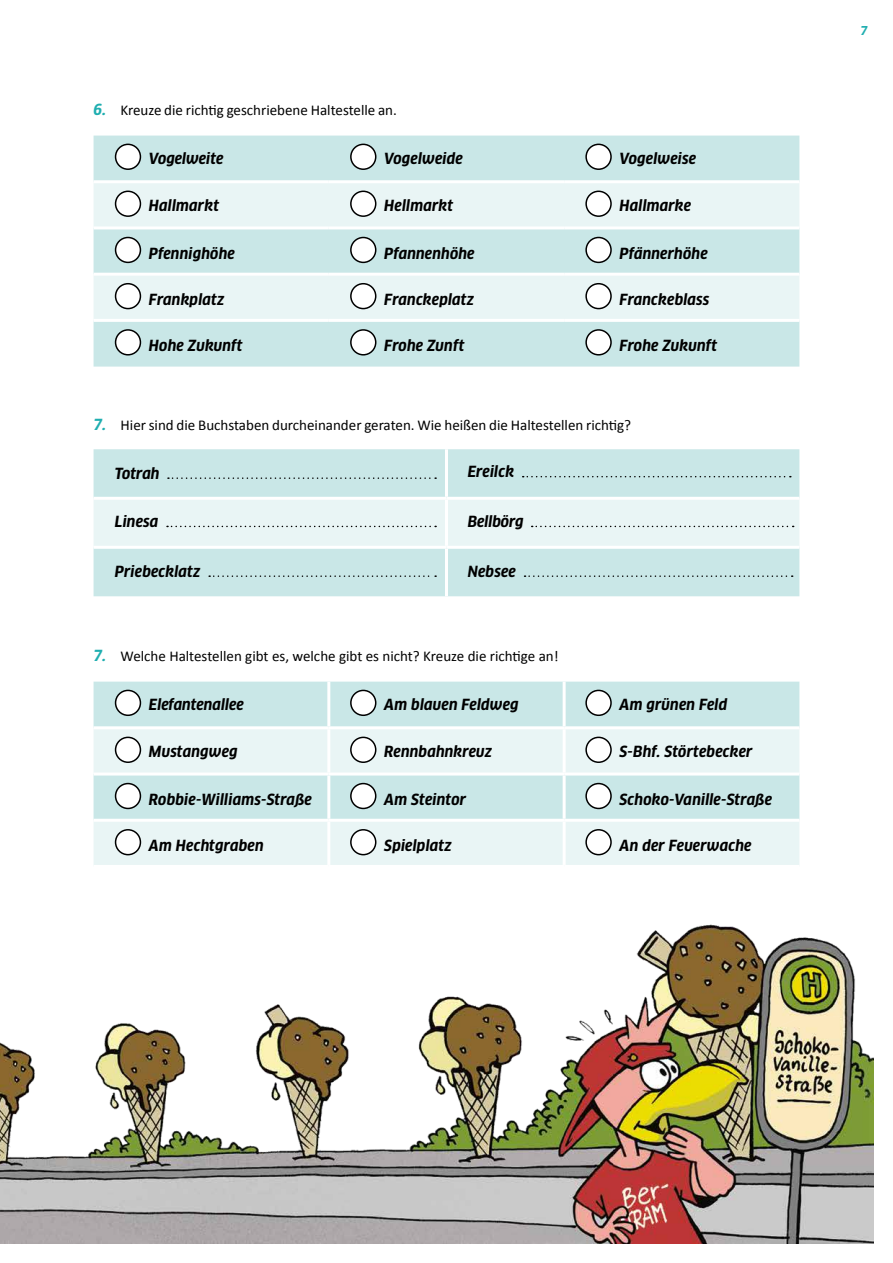
<style>
.page{position:relative;width:893px;height:1263px;background:#fff}
.page>*{position:absolute;margin:0;border:0;box-sizing:border-box;transform-origin:0 0}
.t1{font:italic 700 15px "Clan OT Narr";letter-spacing:.01em;color:#000}
.t2{font:15px "Calibri";color:#000}
.t3{font:italic 700 12px "Clan OT Narr";color:#1faeb0}
.s1{font-family:"Clan OT Narr";font-weight:700;font-style:italic;color:#1faeb0}
</style>
<div class="page">
<img style="left:0;top:924px;width:873px;height:320px">
<div style="left:94px;top:682px;width:705px;height:44px;background:#c9e7e7"></div>
<svg style="left:94px;top:729px;width:705px;height:136px;background:#def0f0"></svg>
<hr style="left:94px;top:772px;width:235px;height:3px;background:#fff">
<hr style="left:329px;top:772px;width:235px;height:3px;background:#fff">
<hr style="left:564px;top:772px;width:235px;height:3px;background:#fff">
<hr style="left:94px;top:819px;width:235px;height:3px;background:#fff">
<hr style="left:329px;top:819px;width:235px;height:3px;background:#fff">
<hr style="left:564px;top:819px;width:235px;height:3px;background:#fff">
<hr style="left:327px;top:682px;width:3px;height:44px;background:#fff">
<hr style="left:563px;top:682px;width:3px;height:44px;background:#fff">
<hr style="left:327px;top:729px;width:3px;height:43px;background:#fff">
<hr style="left:563px;top:729px;width:3px;height:43px;background:#fff">
<hr style="left:327px;top:775px;width:3px;height:44px;background:#fff">
<hr style="left:563px;top:775px;width:3px;height:44px;background:#fff">
<hr style="left:327px;top:822px;width:3px;height:43px;background:#fff">
<hr style="left:563px;top:822px;width:3px;height:43px;background:#fff">
<div style="left:116px;top:690px;width:24px;height:25px;background:#fff;border-radius:50%"></div>
<div style="left:115px;top:690px;width:26px;height:26px;border:2px solid #000;border-radius:50%"></div>
<div style="left:351px;top:690px;width:25px;height:25px;background:#fff;border-radius:50%"></div>
<div style="left:350px;top:690px;width:26px;height:26px;border:2px solid #000;border-radius:50%"></div>
<div style="left:586px;top:690px;width:25px;height:25px;background:#fff;border-radius:50%"></div>
<div style="left:585px;top:690px;width:27px;height:26px;border:2px solid #000;border-radius:50%"></div>
<div style="left:116px;top:737px;width:24px;height:25px;background:#fff;border-radius:50%"></div>
<div style="left:115px;top:737px;width:26px;height:26px;border:2px solid #000;border-radius:50%"></div>
<div style="left:351px;top:737px;width:25px;height:25px;background:#fff;border-radius:50%"></div>
<div style="left:350px;top:737px;width:26px;height:26px;border:2px solid #000;border-radius:50%"></div>
<div style="left:586px;top:737px;width:25px;height:25px;background:#fff;border-radius:50%"></div>
<div style="left:585px;top:737px;width:27px;height:26px;border:2px solid #000;border-radius:50%"></div>
<div style="left:116px;top:783px;width:24px;height:25px;background:#fff;border-radius:50%"></div>
<div style="left:115px;top:783px;width:26px;height:26px;border:2px solid #000;border-radius:50%"></div>
<div style="left:351px;top:783px;width:25px;height:25px;background:#fff;border-radius:50%"></div>
<div style="left:350px;top:783px;width:26px;height:26px;border:2px solid #000;border-radius:50%"></div>
<div style="left:586px;top:783px;width:25px;height:25px;background:#fff;border-radius:50%"></div>
<div style="left:585px;top:783px;width:27px;height:26px;border:2px solid #000;border-radius:50%"></div>
<div style="left:116px;top:830px;width:24px;height:25px;background:#fff;border-radius:50%"></div>
<div style="left:115px;top:829px;width:26px;height:26px;border:2px solid #000;border-radius:50%"></div>
<div style="left:351px;top:830px;width:25px;height:25px;background:#fff;border-radius:50%"></div>
<div style="left:350px;top:829px;width:26px;height:26px;border:2px solid #000;border-radius:50%"></div>
<div style="left:586px;top:830px;width:25px;height:25px;background:#fff;border-radius:50%"></div>
<div style="left:585px;top:829px;width:27px;height:26px;border:2px solid #000;border-radius:50%"></div>
<div style="left:94px;top:449px;width:705px;height:147px;background:#c9e7e7"></div>
<hr style="left:94px;top:497px;width:352px;height:3px;background:#fff">
<hr style="left:446px;top:497px;width:353px;height:3px;background:#fff">
<hr style="left:94px;top:546px;width:352px;height:3px;background:#fff">
<hr style="left:446px;top:546px;width:353px;height:3px;background:#fff">
<hr style="left:445px;top:449px;width:3px;height:48px;background:#fff">
<hr style="left:445px;top:549px;width:3px;height:47px;background:#fff">
<svg style="left:168px;top:477px;width:268px;height:2px"></svg>
<svg style="left:523px;top:476px;width:268px;height:1px"></svg>
<div style="left:94px;top:500px;width:705px;height:46px;background:#e9f5f5"></div>
<svg style="left:209px;top:575px;width:227px;height:2px"></svg>
<svg style="left:525px;top:575px;width:268px;height:2px"></svg>
<div style="left:94px;top:136px;width:705px;height:231px;background:#c9e7e7"></div>
<svg style="left:94px;top:183px;width:705px;height:136px;background:#def0f0"></svg>
<hr style="left:94px;top:180px;width:235px;height:3px;background:#fff">
<hr style="left:329px;top:180px;width:235px;height:3px;background:#fff">
<hr style="left:564px;top:180px;width:235px;height:3px;background:#fff">
<hr style="left:94px;top:226px;width:235px;height:3px;background:#fff">
<hr style="left:329px;top:226px;width:235px;height:3px;background:#fff">
<hr style="left:564px;top:226px;width:235px;height:3px;background:#fff">
<hr style="left:94px;top:273px;width:235px;height:3px;background:#fff">
<hr style="left:329px;top:273px;width:235px;height:3px;background:#fff">
<hr style="left:564px;top:273px;width:235px;height:3px;background:#fff">
<hr style="left:94px;top:319px;width:235px;height:3px;background:#fff">
<hr style="left:329px;top:319px;width:235px;height:3px;background:#fff">
<hr style="left:564px;top:319px;width:235px;height:3px;background:#fff">
<div style="left:116px;top:144px;width:24px;height:25px;background:#fff;border-radius:50%"></div>
<div style="left:115px;top:144px;width:26px;height:26px;border:2px solid #000;border-radius:50%"></div>
<div style="left:351px;top:144px;width:25px;height:25px;background:#fff;border-radius:50%"></div>
<div style="left:350px;top:144px;width:26px;height:26px;border:2px solid #000;border-radius:50%"></div>
<div style="left:586px;top:144px;width:25px;height:25px;background:#fff;border-radius:50%"></div>
<div style="left:585px;top:144px;width:27px;height:26px;border:2px solid #000;border-radius:50%"></div>
<div style="left:116px;top:191px;width:24px;height:25px;background:#fff;border-radius:50%"></div>
<div style="left:115px;top:191px;width:26px;height:26px;border:2px solid #000;border-radius:50%"></div>
<div style="left:351px;top:191px;width:25px;height:25px;background:#fff;border-radius:50%"></div>
<div style="left:350px;top:191px;width:26px;height:26px;border:2px solid #000;border-radius:50%"></div>
<div style="left:586px;top:191px;width:25px;height:25px;background:#fff;border-radius:50%"></div>
<div style="left:585px;top:191px;width:27px;height:26px;border:2px solid #000;border-radius:50%"></div>
<div style="left:116px;top:237px;width:24px;height:25px;background:#fff;border-radius:50%"></div>
<div style="left:115px;top:237px;width:26px;height:26px;border:2px solid #000;border-radius:50%"></div>
<div style="left:351px;top:237px;width:25px;height:25px;background:#fff;border-radius:50%"></div>
<div style="left:350px;top:237px;width:26px;height:26px;border:2px solid #000;border-radius:50%"></div>
<div style="left:586px;top:237px;width:25px;height:25px;background:#fff;border-radius:50%"></div>
<div style="left:585px;top:237px;width:27px;height:26px;border:2px solid #000;border-radius:50%"></div>
<div style="left:116px;top:284px;width:24px;height:25px;background:#fff;border-radius:50%"></div>
<div style="left:115px;top:283px;width:26px;height:26px;border:2px solid #000;border-radius:50%"></div>
<div style="left:351px;top:284px;width:25px;height:25px;background:#fff;border-radius:50%"></div>
<div style="left:350px;top:283px;width:26px;height:26px;border:2px solid #000;border-radius:50%"></div>
<div style="left:586px;top:284px;width:25px;height:25px;background:#fff;border-radius:50%"></div>
<div style="left:585px;top:283px;width:27px;height:26px;border:2px solid #000;border-radius:50%"></div>
<div style="left:116px;top:330px;width:24px;height:25px;background:#fff;border-radius:50%"></div>
<div style="left:115px;top:329px;width:26px;height:26px;border:2px solid #000;border-radius:50%"></div>
<div style="left:351px;top:330px;width:25px;height:25px;background:#fff;border-radius:50%"></div>
<div style="left:350px;top:329px;width:26px;height:26px;border:2px solid #000;border-radius:50%"></div>
<div style="left:586px;top:330px;width:25px;height:25px;background:#fff;border-radius:50%"></div>
<div style="left:585px;top:329px;width:27px;height:26px;border:2px solid #000;border-radius:50%"></div>
<p class="t2" style="left:94px;top:100px;width:305px"><span class="s1">6.</span> Kreuze die richtig geschriebene Haltestelle an.</p>
<p class="t1" style="left:149px;top:150px;width:76px">Vogelweite</p>
<p class="t1" style="left:384px;top:150px;width:80px">Vogelweide</p>
<p class="t1" style="left:620px;top:150px;width:78px">Vogelweise</p>
<p class="t1" style="left:149px;top:197px;width:72px">Hallmarkt</p>
<p class="t1" style="left:384px;top:197px;width:70px">Hellmarkt</p>
<p class="t1" style="left:620px;top:197px;width:73px">Hallmarke</p>
<p class="t1" style="left:149px;top:244px;width:87px">Pfennighöhe</p>
<p class="t1" style="left:384px;top:244px;width:92px">Pfannenhöhe</p>
<p class="t1" style="left:620px;top:244px;width:90px">Pfännerhöhe</p>
<p class="t1" style="left:149px;top:291px;width:77px">Frankplatz</p>
<p class="t1" style="left:384px;top:291px;width:91px">Franckeplatz</p>
<p class="t1" style="left:620px;top:291px;width:91px">Franckeblass</p>
<p class="t1" style="left:149px;top:337px;width:95px">Hohe Zukunft</p>
<p class="t1" style="left:384px;top:337px;width:82px">Frohe Zunft</p>
<p class="t1" style="left:620px;top:337px;width:99px">Frohe Zukunft</p>
<p class="t2" style="left:94px;top:415px;width:539px"><span class="s1">7.</span> Hier sind die Buchstaben durcheinander geraten. Wie heißen die Haltestellen richtig?</p>
<p class="t1" style="left:115px;top:465px;width:46px">Totrah</p>
<p class="t1" style="left:468px;top:463px;width:48px">Ereilck</p>
<p class="t1" style="left:115px;top:513px;width:45px">Linesa</p>
<p class="t1" style="left:468px;top:513px;width:57px">Bellbörg</p>
<p class="t1" style="left:115px;top:563px;width:87px">Priebecklatz</p>
<p class="t1" style="left:468px;top:563px;width:50px">Nebsee</p>
<p class="t2" style="left:94px;top:646px;width:467px"><span class="s1">7.</span> Welche Haltestellen gibt es, welche gibt es nicht? Kreuze die richtige an!</p>
<p class="t1" style="left:149px;top:696px;width:96px">Elefantenallee</p>
<p class="t1" style="left:384px;top:696px;width:136px">Am blauen Feldweg</p>
<p class="t1" style="left:620px;top:696px;width:109px">Am grünen Feld</p>
<p class="t1" style="left:149px;top:743px;width:90px">Mustangweg</p>
<p class="t1" style="left:384px;top:743px;width:109px">Rennbahnkreuz</p>
<p class="t1" style="left:620px;top:743px;width:134px">S-Bhf. Störtebecker</p>
<p class="t1" style="left:149px;top:790px;width:165px">Robbie-Williams-Straße</p>
<p class="t1" style="left:384px;top:790px;width:83px">Am Steintor</p>
<p class="t1" style="left:620px;top:790px;width:154px">Schoko-Vanille-Straße</p>
<p class="t1" style="left:149px;top:837px;width:116px">Am Hechtgraben</p>
<p class="t1" style="left:384px;top:837px;width:69px">Spielplatz</p>
<p class="t1" style="left:620px;top:837px;width:133px">An der Feuerwache</p>
<p class="t3" style="left:860px;top:24px;width:9px">7</p>
</div>
